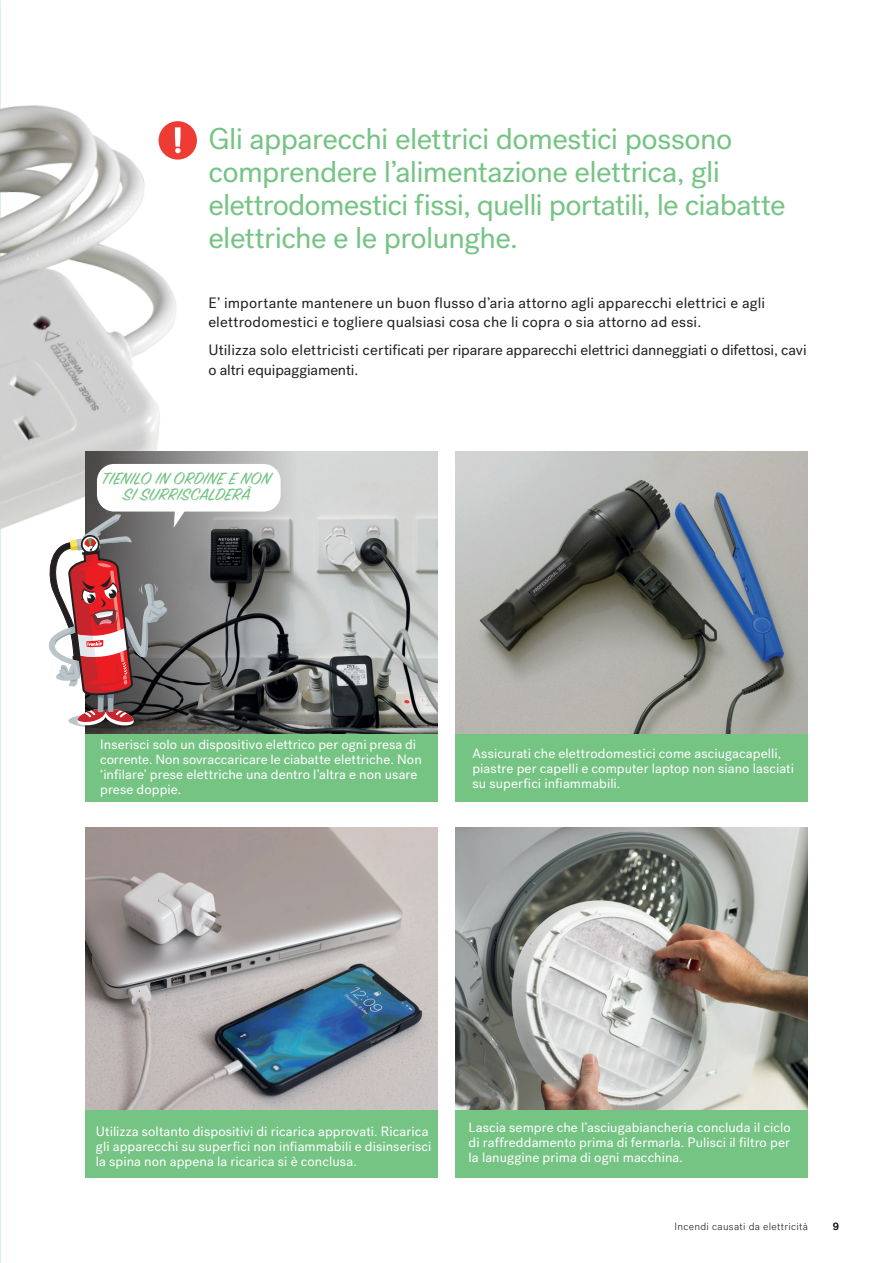
<style>
.page{position:relative;width:893px;height:1263px;background:#fff}
.page>*{position:absolute;margin:0;border:0;box-sizing:border-box;transform-origin:0 0}
.t1{font:30px/33px "Post Grotesk";letter-spacing:-.02em;color:#75c484}
.t2{font:18.75px/15.6px "Sign Painter House Script";color:#75c484;text-align:center;scale:1.08 1}
.t3{font:15px/19.5px "Post Grotesk";letter-spacing:.01em;color:#231f20}
.t4{font:13.5px/15px "Post Grotesk";letter-spacing:.005em;color:#fff}
.t5{font:300 10.5px "Post Grotesk";letter-spacing:.03em;color:#231f20}
.t6{font:500 10.5px "Post Grotesk";color:#231f20}
</style>
<div class="page">
<img style="left:0;top:100px;width:176px;height:627px">
<img style="left:85px;top:827px;width:353px;height:283px">
<img style="left:455px;top:827px;width:353px;height:283px">
<img style="left:455px;top:451px;width:353px;height:282px">
<div style="left:85px;top:1110px;width:353px;height:68px;background:#75c484"></div>
<div style="left:455px;top:1110px;width:353px;height:68px;background:#75c484"></div>
<svg style="left:0;top:670px;width:1px;height:295px"></svg>
<img style="left:315px;top:451px;width:123px;height:282px">
<svg style="left:85px;top:451px;width:230px;height:282px;background:#7a7b7b"></svg>
<svg style="left:174px;top:511px;width:12px;height:17px"></svg>
<div style="left:97px;top:464px;width:184px;height:47px;background:#fff;border-radius:17px"></div>
<svg style="left:68px;top:714px;width:76px;height:14px"></svg>
<svg style="left:46px;top:514px;width:121px;height:212px"></svg>
<div style="left:85px;top:733px;width:353px;height:68px;background:#75c484"></div>
<div style="left:455px;top:733px;width:353px;height:68px;background:#75c484"></div>
<svg style="left:159px;top:121px;width:38px;height:39px"></svg>
<p class="t1" style="left:208px;top:122px;width:579px">Gli apparecchi elettrici domestici possono comprendere l’alimentazione elettrica, gli elettrodomestici fissi, quelli portatili, le ciabatte elettriche e le prolunghe.</p>
<p class="t3" style="left:208px;top:293px;width:558px">E’ importante mantenere un buon flusso d’aria attorno agli apparecchi elettrici e agli elettrodomestici e togliere qualsiasi cosa che li copra o sia attorno ad essi.</p>
<p class="t3" style="left:208px;top:340px;width:600px">Utilizza solo elettricisti certificati per riparare apparecchi elettrici danneggiati o difettosi, cavi o altri equipaggiamenti.</p>
<p class="t2" style="left:102px;top:473px;width:157px">TIENILO IN ORDINE E NON<br>SI SURRISCALDERÀ</p>
<p class="t4" style="left:100px;top:737px;width:323px">Inserisci solo un dispositivo elettrico per ogni presa di corrente. Non sovraccaricare le ciabatte elettriche. Non ‘infilare’ prese elettriche una dentro l’altra e non usare prese doppie.</p>
<p class="t4" style="left:472px;top:745px;width:323px">Assicurati che elettrodomestici come asciugacapelli, piastre per capelli e computer laptop non siano lasciati su superfici infiammabili.</p>
<p class="t4" style="left:96px;top:1124px;width:337px">Utilizza soltanto dispositivi di ricarica approvati. Ricarica gli apparecchi su superfici non infiammabili e disinserisci la spina non appena la ricarica si è conclusa.</p>
<p class="t4" style="left:469px;top:1120px;width:324px;text-align:justify">Lascia sempre che l’asciugabiancheria concluda il ciclo di raffreddamento prima di fermarla. Pulisci il filtro per la lanuggine prima di ogni macchina.</p>
<p class="t5" style="left:674px;top:1220px;width:135px">Incendi causati da elettricità</p>
<p class="t6" style="left:833px;top:1219px;width:8px">9</p>
</div>
